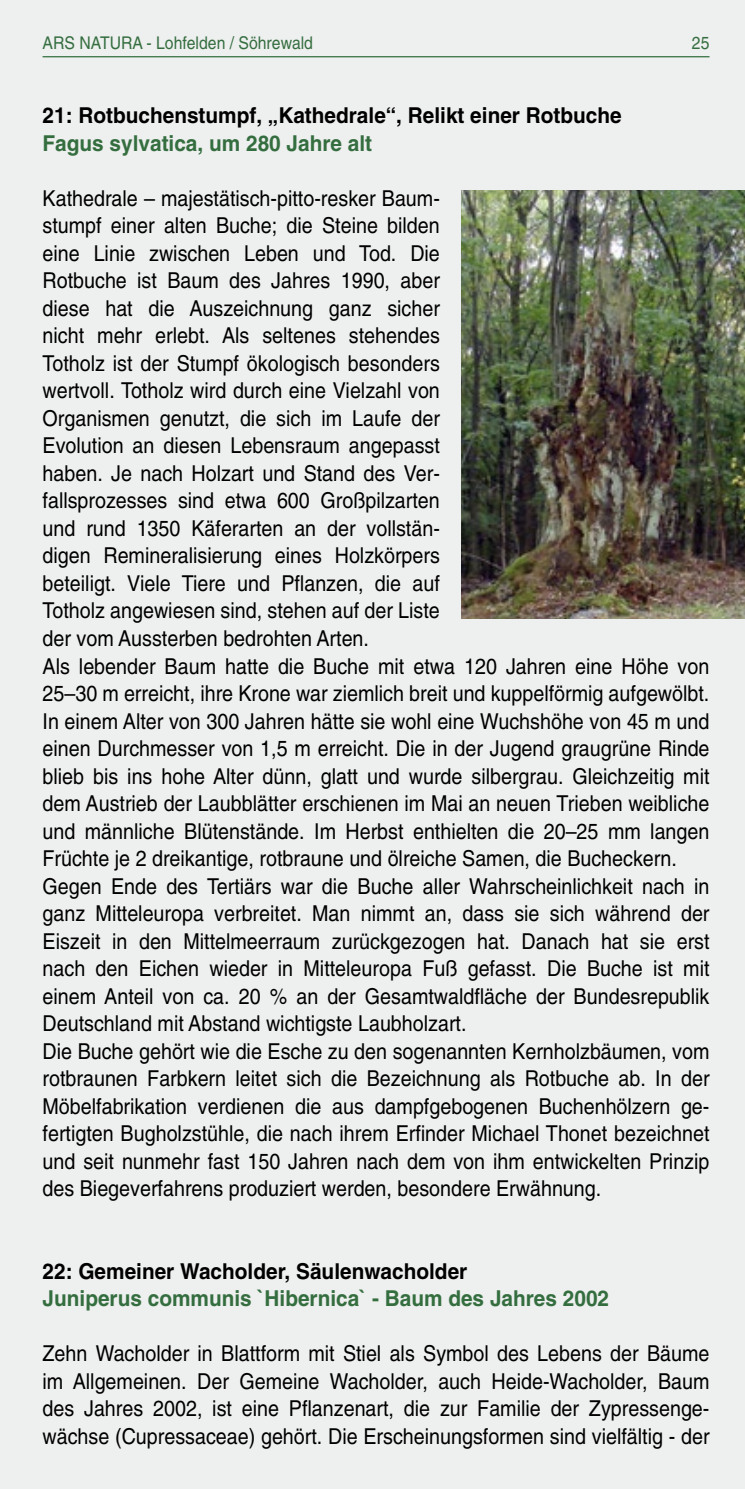
<style>
.page{position:relative;width:745px;height:1489px;background:#fff}
.page>*{position:absolute;margin:0;border:0;box-sizing:border-box;transform-origin:0 0}
.t1{font:22px/27.5px "Helvetica";color:#000;scale:.9 1}
.t2{font:700 22px "Helvetica";color:#000;scale:.95 1}
.t3{font:700 22px "Helvetica";color:#346e3f;scale:.95 1}
.t4{font:17.5px "Helvetica";color:#346e3f;scale:.9 1}
</style>
<div class="page">
<div style="left:0;top:0;width:744px;height:1488px;background:#eeefef"></div>
<hr style="left:43px;top:56px;width:666px;height:1px;background:#346e3f">
<img style="left:461px;top:190px;width:283px;height:428px">
<p class="t4" style="left:43px;top:33px;width:302px">ARS NATURA - Lohfelden / Söhrewald</p>
<p class="t4" style="left:691px;top:33px;width:21px">25</p>
<p class="t2" style="left:43px;top:102px;width:610px">21: Rotbuchenstumpf, „Kathedrale“, Relikt einer Rotbuche</p>
<p class="t3" style="left:43px;top:130px;width:348px">Fagus sylvatica, um 280 Jahre alt</p>
<p class="t1" style="left:43px;top:184px;width:742px">Kathedrale – majestätisch-pitto-resker Baum-<br>stumpf einer alten Buche; die Steine bilden<br>eine Linie zwischen Leben und Tod. Die<br>Rotbuche ist Baum des Jahres 1990, aber<br>diese hat die Auszeichnung ganz sicher<br>nicht mehr erlebt. Als seltenes stehendes<br>Totholz ist der Stumpf ökologisch besonders<br>wertvoll. Totholz wird durch eine Vielzahl von<br>Organismen genutzt, die sich im Laufe der<br>Evolution an diesen Lebensraum angepasst<br>haben. Je nach Holzart und Stand des Ver-<br>fallsprozesses sind etwa 600 Großpilzarten<br>und rund 1350 Käferarten an der vollstän-<br>digen Remineralisierung eines Holzkörpers<br>beteiligt. Viele Tiere und Pflanzen, die auf<br>Totholz angewiesen sind, stehen auf der Liste<br>der vom Aussterben bedrohten Arten.<br>Als lebender Baum hatte die Buche mit etwa 120 Jahren eine Höhe von 25–30 m erreicht, ihre Krone war ziemlich breit und kuppelförmig aufgewölbt.<br>In einem Alter von 300 Jahren hätte sie wohl eine Wuchshöhe von 45 m und einen Durchmesser von 1,5 m erreicht. Die in der Jugend graugrüne Rinde blieb bis ins hohe Alter dünn, glatt und wurde silbergrau. Gleichzeitig mit dem Austrieb der Laubblätter erschienen im Mai an neuen Trieben weibliche und männliche Blütenstände. Im Herbst enthielten die 20–25 mm langen Früchte je 2 dreikantige, rotbraune und ölreiche Samen, die Bucheckern.<br>Gegen Ende des Tertiärs war die Buche aller Wahrscheinlichkeit nach in ganz Mitteleuropa verbreitet. Man nimmt an, dass sie sich während der Eiszeit in den Mittelmeerraum zurückgezogen hat. Danach hat sie erst nach den Eichen wieder in Mitteleuropa Fuß gefasst. Die Buche ist mit einem Anteil von ca. 20 % an der Gesamtwaldfläche der Bundesrepublik Deutschland mit Abstand wichtigste Laubholzart.<br>Die Buche gehört wie die Esche zu den sogenannten Kernholzbäumen, vom rotbraunen Farbkern leitet sich die Bezeichnung als Rotbuche ab. In der Möbelfabrikation verdienen die aus dampfgebogenen Buchenhölzern ge&shy;fertigten Bugholzstühle, die nach ihrem Erfinder Michael Thonet bezeichnet und seit nunmehr fast 150 Jahren nach dem von ihm entwickelten Prinzip des Biegeverfahrens produziert werden, besondere Erwähnung.</p>
<p class="t2" style="left:43px;top:1257px;width:448px">22: Gemeiner Wacholder, Säulenwacholder</p>
<p class="t3" style="left:43px;top:1285px;width:597px">Juniperus communis `Hibernica` - Baum des Jahres 2002</p>
<p class="t1" style="left:43px;top:1339px;width:742px;text-align:justify">Zehn Wacholder in Blattform mit Stiel als Symbol des Lebens der Bäume im Allgemeinen. Der Gemeine Wacholder, auch Heide-Wacholder, Baum des Jahres 2002, ist eine Pflanzenart, die zur Familie der Zypressenge&shy;wächse (Cupressaceae) gehört. Die Erscheinungsformen sind vielfältig - der</p>
</div>
